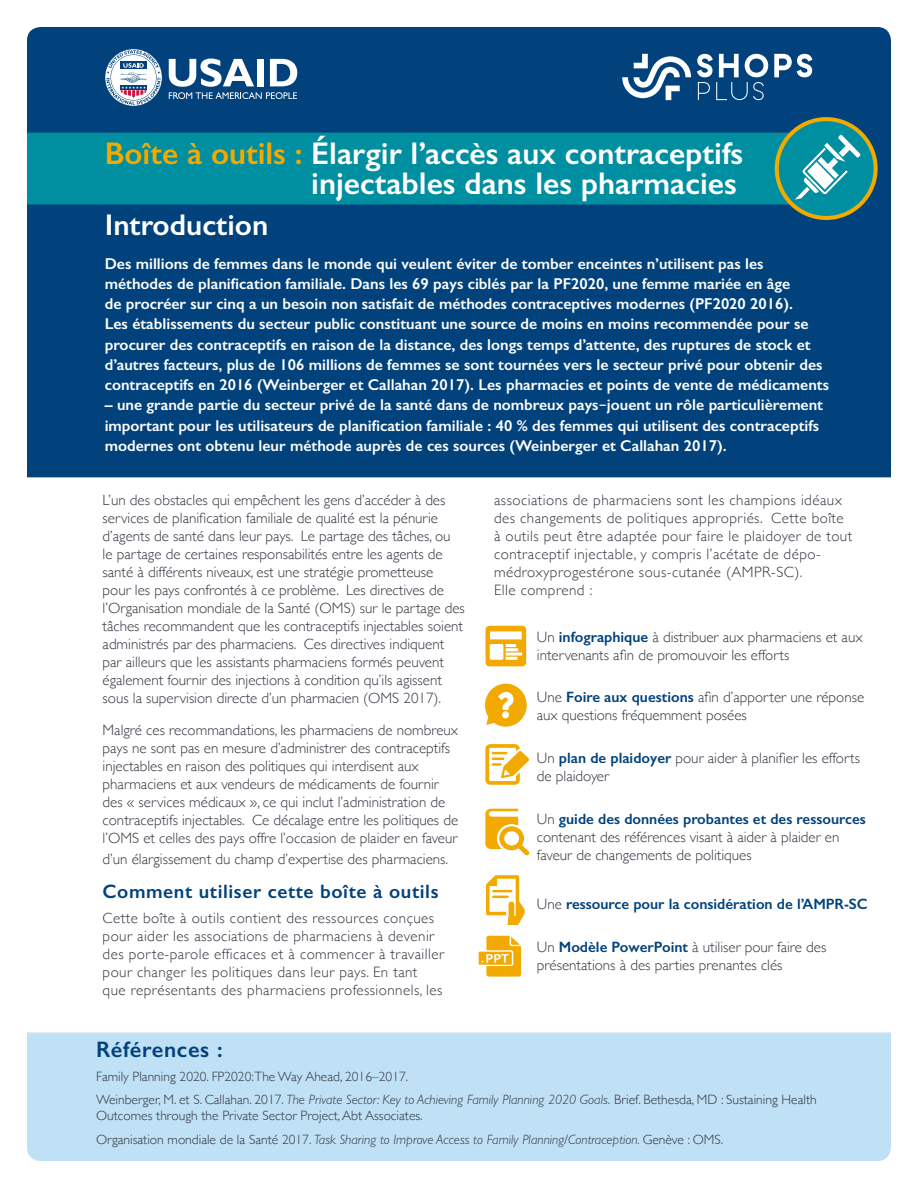
<style>
.page{position:relative;width:918px;height:1188px;background:#fff}
.page>*{position:absolute;margin:0;border:0;box-sizing:border-box;transform-origin:0 0}
.t1{font:600 31.5px/30px "Gill Sans";color:#fff;text-align:right}
.t2{font:600 30px "Gill Sans";color:#fff}
.little_tilte{font:600 22.5px "Gill Sans";letter-spacing:.03em;color:#01427c}
.little_tilte-2{font:600 19.5px "Gill Sans";letter-spacing:.03em;color:#01427c}
.t3{font:600 15.75px/20.2px "Gill Sans";color:#fff}
.body_copy{font:300 15px/18px "Gill Sans";color:#323640}
.little_tilte-3{font:300 15px/18px "Gill Sans";letter-spacing:.03em;color:#323640}
.bullets{font:300 15px/18px "Gill Sans";color:#323640}
.bullets-2{font:600 15px "Gill Sans";color:#01427c}
.references{font:300 13.5px/16.5px "Gill Sans";color:#323640}
.references-2{font:italic 300 13.5px "Gill Sans";color:#323640}
.s1{color:#f2a900}
.s2{font-family:"Gotham";font-weight:400;font-style:italic}
.s3{font-weight:600;color:#01427c}
.s4{font-weight:300;color:#323640}
.s5{font-style:italic}
.s6{font-style:normal}
</style>
<div class="page">
<div style="left:27px;top:1032px;width:864px;height:129px;background:#bfe0f5"></div>
<div style="left:27px;top:27px;width:864px;height:450px;background:#01427c"></div>
<div style="left:27px;top:133px;width:838px;height:71px;background:#008fa1"></div>
<svg style="left:622px;top:54px;width:69px;height:46px"></svg>
<svg style="left:774px;top:54px;width:38px;height:23px"></svg>
<svg style="left:697px;top:54px;width:71px;height:46px"></svg>
<svg style="left:777px;top:119px;width:99px;height:99px;background:#1f928b"></svg>
<div style="left:775px;top:117px;width:103px;height:103px;border:4px solid #f2a900;border-radius:50%"></div>
<svg style="left:795px;top:135px;width:66px;height:65px"></svg>
<svg style="left:169px;top:59px;width:128px;height:40px"></svg>
<svg style="left:105px;top:49px;width:57px;height:57px"></svg>
<svg style="left:485px;top:684px;width:42px;height:43px"></svg>
<svg style="left:485px;top:809px;width:45px;height:46px"></svg>
<svg style="left:479px;top:936px;width:42px;height:41px"></svg>
<svg style="left:486px;top:626px;width:40px;height:40px"></svg>
<svg style="left:485px;top:744px;width:44px;height:41px"></svg>
<svg style="left:486px;top:875px;width:39px;height:50px"></svg>
<p class="t1" style="left:105px;top:139px;width:640px"><span class="s1">Boîte à outils :</span> Élargir l’accès aux contraceptifs injectables dans les pharmacies</p>
<p class="t2" style="left:105px;top:206px;width:165px">Introduction</p>
<p class="t3" style="left:105px;top:253px;width:726px">Des millions de femmes dans le monde qui veulent éviter de tomber enceintes n’utilisent pas les méthodes de planification familiale. Dans les 69 pays ciblés par la PF2020, une femme mariée en âge<br>de procréer sur cinq a un besoin non satisfait de méthodes contraceptives modernes (PF2020 2016).<br>Les établissements du secteur public constituant une source de moins en moins recommendée pour se procurer des contraceptifs en raison de la distance, des longs temps d’attente, des ruptures de stock et d’autres facteurs, plus de 106 millions de femmes se sont tournées vers le secteur privé pour obtenir des contraceptifs en 2016 (Weinberger et Callahan 2017). Les pharmacies et points de vente de médicaments</p>
<p class="t3" style="left:105px;top:395px;width:720px">– une grande partie du secteur privé de la santé dans de nombreux pays<span class="s2">–</span>jouent un rôle particulièrement important pour les utilisateurs de planification familiale : 40 % des femmes qui utilisent des contraceptifs modernes ont obtenu leur méthode auprès de ces sources (Weinberger et Callahan 2017).</p>
<p class="body_copy" style="left:103px;top:491px;width:364px">L’un des obstacles qui empêchent les gens d’accéder à des services de planification familiale de qualité est la pénurie d’agents de santé dans leur pays. Le partage des tâches, ou<br>le partage de certaines responsabilités entre les agents de santé à différents niveaux, est une stratégie prometteuse pour les pays confrontés à ce problème. Les directives de l’Organisation mondiale de la Santé (OMS) sur le partage des tâches recommandent que les contraceptifs injectables soient administrés par des pharmaciens. Ces directives indiquent par ailleurs que les assistants pharmaciens formés peuvent également fournir des injections à condition qu’ils agissent sous la supervision directe d’un pharmacien (OMS 2017).</p>
<p class="body_copy" style="left:103px;top:720px;width:357px">Malgré ces recommandations, les pharmaciens de nombreux pays ne sont pas en mesure d’administrer des contraceptifs injectables en raison des politiques qui interdisent aux pharmaciens et aux vendeurs de médicaments de fournir des « services médicaux », ce qui inclut l’administration de contraceptifs injectables. Ce décalage entre les politiques de l’OMS et celles des pays offre l’occasion de plaider en faveur</p>
<p class="body_copy" style="left:103px;top:849px;width:347px">d’un élargissement du champ d’expertise des pharmaciens.</p>
<p class="little_tilte-2" style="left:103px;top:880px;width:337px">Comment utiliser cette boîte à outils</p>
<p class="little_tilte-3" style="left:103px;top:909px;width:343px">Cette boîte à outils contient des ressources conçues pour aider les associations de pharmaciens à devenir des porte-parole efficaces et à commencer à travailler pour changer les politiques dans leur pays. En tant que représentants des pharmaciens professionnels, les</p>
<p class="little_tilte-3" style="left:494px;top:491px;width:360px">associations de pharmaciens sont les champions idéaux des changements de politiques appropriés. Cette boîte à outils peut être adaptée pour faire le plaidoyer de tout contraceptif injectable, y compris l’acétate de dépo&shy;médroxyprogestérone sous-cutanée (AMPR-SC).<br>Elle comprend :</p>
<p class="bullets" style="left:537px;top:627px;width:327px">Un <span class="s3">infographique</span> à distribuer aux pharmaciens et aux intervenants afin de promouvoir les efforts</p>
<p class="bullets" style="left:537px;top:688px;width:329px">Une <span class="s3">Foire aux questions</span> afin d’apporter une réponse aux questions fréquemment posées</p>
<p class="bullets" style="left:537px;top:748px;width:325px">Un <span class="s3">plan de plaidoyer</span> pour aider à planifier les efforts de plaidoyer</p>
<p class="bullets" style="left:537px;top:809px;width:330px">Un <span class="s3">guide des données probantes et des ressources </span>contenant des références visant à aider à plaider en faveur de changements de politiques</p>
<p class="bullets-2" style="left:537px;top:895px;width:332px"><span class="s4">Une</span> ressource pour la considération de l’AMPR-SC</p>
<p class="bullets" style="left:537px;top:937px;width:291px">Un <span class="s3">Modèle PowerPoint</span> à utiliser pour faire des présentations à des parties prenantes clés</p>
<p class="little_tilte" style="left:96px;top:1036px;width:128px">Références :</p>
<p class="references" style="left:96px;top:1067px;width:314px">Family Planning 2020. FP2020:The Way Ahead, 2016–2017.</p>
<p class="references" style="left:96px;top:1091px;width:722px">Weinberger, M. et S. Callahan. 2017. <span class="s5">The Private Sector: Key to Achieving Family Planning 2020 Goals.</span> Brief. Bethesda, MD : Sustaining Health<br>Outcomes through the Private Sector Project, Abt Associates.</p>
<p class="references-2" style="left:96px;top:1132px;width:629px"><span class="s6">Organisation mondiale de la Santé 2017.</span> Task Sharing to Improve Access to Family Planning/Contraception. <span class="s6">Genève : OMS.</span></p>
</div>
